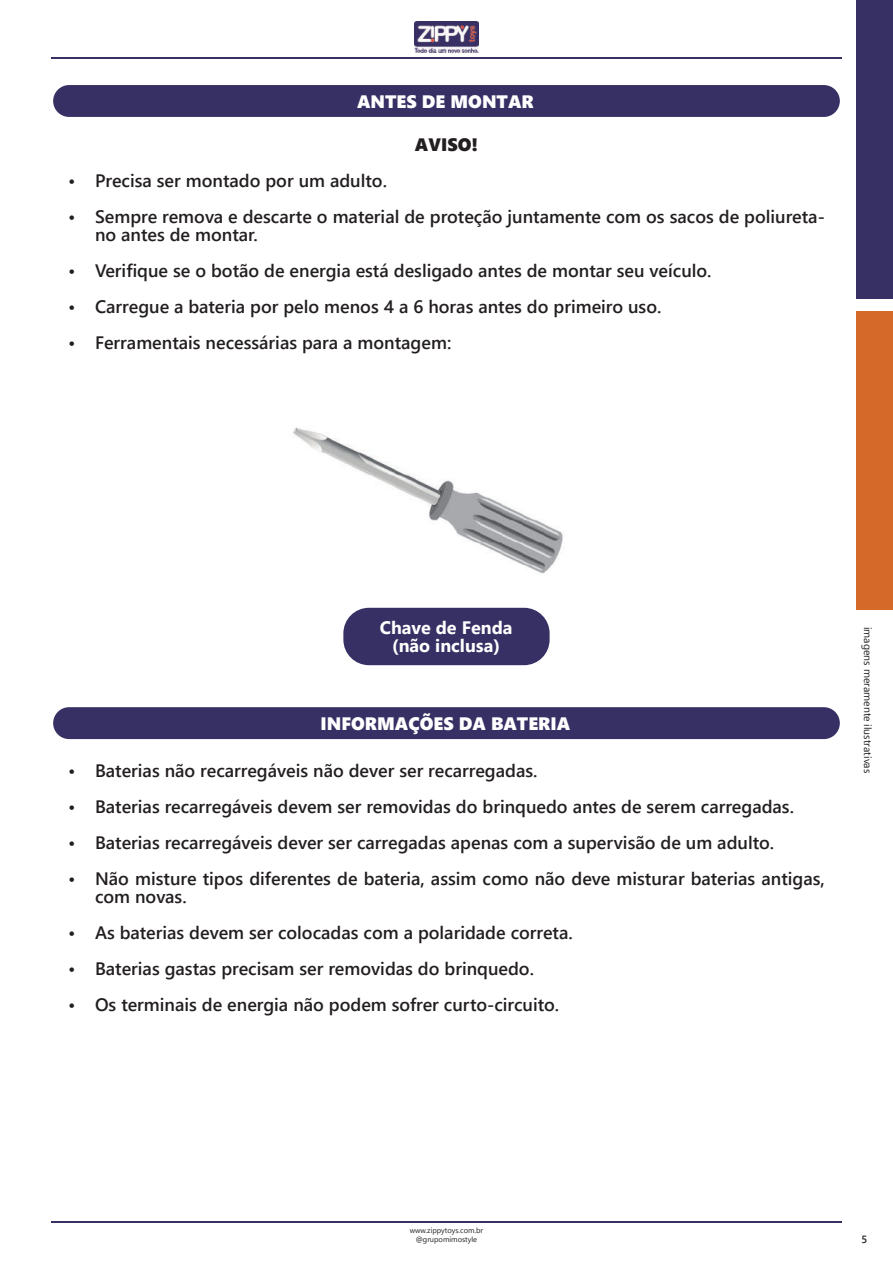
<style>
.page{position:relative;width:893px;height:1263px;background:#fff}
.page>*{position:absolute;margin:0;border:0;box-sizing:border-box;transform-origin:0 0}
.t1{font:600 18px/18px "Segoe UI";color:#231f20}
.t2{font:18px "Segoe UI Black";color:#fff}
.t3{font:700 18px/18px "Segoe UI";color:#fff;text-align:center}
.t4{font:18px "Segoe UI Black";color:#231f20}
.t5{font:10.5px "Segoe UI";color:#231f20}
.t6{font:600 10.5px "Segoe UI";color:#231f20}
.t7{font:7.5px/9px "Segoe UI";color:#231f20;text-align:center}
</style>
<div class="page">
<div style="left:53px;top:85px;width:787px;height:32px;background:#373064;border-radius:16px"></div>
<img style="left:293px;top:427px;width:270px;height:182px">
<div style="left:343px;top:608px;width:207px;height:57px;background:#373064;border-radius:26px"></div>
<div style="left:53px;top:707px;width:787px;height:32px;background:#373064;border-radius:16px"></div>
<img style="left:414px;top:21px;width:65px;height:31px">
<hr style="left:51px;top:57px;width:791px;height:1px;background:#373064">
<div style="left:857px;top:0;width:36px;height:299px;background:#373064"></div>
<div style="left:857px;top:311px;width:36px;height:299px;background:#d56929"></div>
<hr style="left:51px;top:1221px;width:791px;height:2px;background:#373064">
<p class="t2" style="left:357px;top:88px;width:178px">ANTES DE MONTAR</p>
<p class="t4" style="left:415px;top:132px;width:65px">AVISO!</p>
<p class="t1" style="left:68px;top:172px;width:320px">• Precisa ser montado por um adulto.</p>
<p class="t1" style="left:95px;top:208px;width:731px;text-indent:-27px">• Sempre remova e descarte o material de proteção juntamente com os sacos de poliureta&shy;no antes de montar.</p>
<p class="t1" style="left:68px;top:262px;width:645px">• Verifique se o botão de energia está desligado antes de montar seu veículo.</p>
<p class="t1" style="left:68px;top:298px;width:595px">• Carregue a bateria por pelo menos 4 a 6 horas antes do primeiro uso.</p>
<p class="t1" style="left:68px;top:334px;width:385px">• Ferramentais necessárias para a montagem:</p>
<p class="t3" style="left:380px;top:618px;width:134px">Chave de Fenda (não inclusa)</p>
<p class="t2" style="left:320px;top:710px;width:251px">INFORMAÇÕES DA BATERIA</p>
<p class="t1" style="left:68px;top:761px;width:471px">• Baterias não recarregáveis não dever ser recarregadas.</p>
<p class="t1" style="left:68px;top:797px;width:727px">• Baterias recarregáveis devem ser removidas do brinquedo antes de serem carregadas.</p>
<p class="t1" style="left:68px;top:833px;width:708px">• Baterias recarregáveis dever ser carregadas apenas com a supervisão de um adulto.</p>
<p class="t1" style="left:95px;top:869px;width:731px;text-indent:-27px">• Não misture tipos diferentes de bateria, assim como não deve misturar baterias antigas, com novas.</p>
<p class="t1" style="left:68px;top:923px;width:506px">• As baterias devem ser colocadas com a polaridade correta.</p>
<p class="t1" style="left:68px;top:959px;width:468px">• Baterias gastas precisam ser removidas do brinquedo.</p>
<p class="t1" style="left:68px;top:995px;width:493px">• Os terminais de energia não podem sofrer curto-circuito.</p>
<p class="t5" style="left:875px;top:627px;width:148px;rotate:90deg">imagens meramente ilustrativas</p>
<p class="t7" style="left:410px;top:1226px;width:75px">www.zippytoys.com.br @grupomimostyle</p>
<p class="t6" style="left:862px;top:1231px;width:7px">5</p>
</div>
